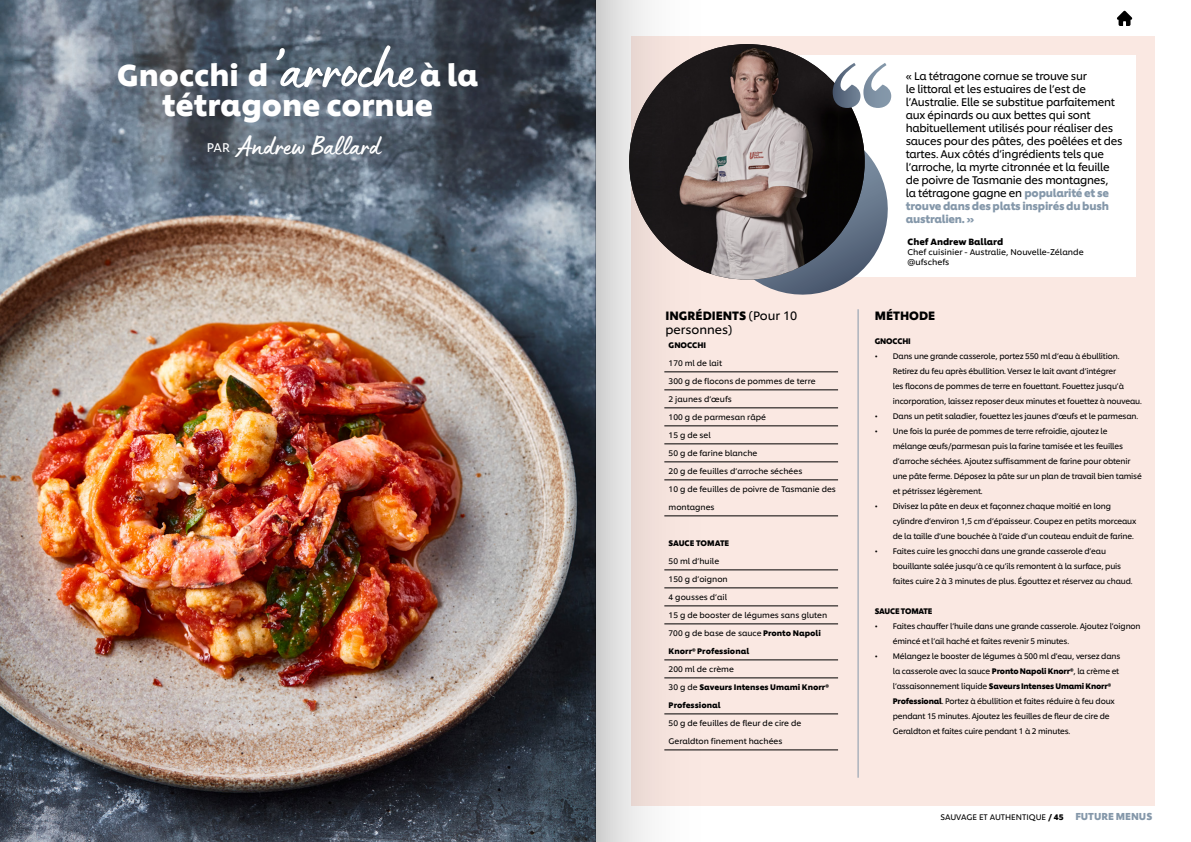
<style>
.page{position:relative;width:1191px;height:842px;background:#fff}
.page>*{position:absolute;margin:0;border:0;box-sizing:border-box;transform-origin:0 0}
.t1{font:700 30px/30px "Unilever Shilling";color:#fff;text-align:center}
.t2{font:28px "Lumios Marker";color:#fff}
.t3{font:12.5px "Unilever Shilling";color:#fff}
.t4{font:12px/14px "Unilever Shilling";color:#000}
.t5{font:700 12px "Unilever Shilling";color:#000}
.t6{font:11px/13px "Unilever Shilling";letter-spacing:-.02em;color:#000}
.t7{font:700 10px "Unilever Shilling";color:#8598aa}
.t8{font:700 9px "Unilever Shilling";color:#000}
.t9{font:8.2px/10px "Unilever Shilling";color:#000}
.t10{font:8px/15px "Unilever Shilling";letter-spacing:-.02em;color:#000}
.t11{font:8px "Unilever Shilling";color:#000}
.t12{font:700 8px "Unilever Shilling";color:#000}
.t13{font:700 8px "Unilever Shilling";letter-spacing:-.02em;color:#000}
.s1{font-family:"Lumios Marker";font-weight:400;font-size:60px}
.s2{font-weight:700}
.s3{font-weight:400}
.s4{font-weight:700;color:#8598aa}
</style>
<div class="page">
<svg style="left:1117px;top:11px;width:15px;height:15px"></svg>
<img style="left:0;top:0;width:595px;height:842px">
<div style="left:631px;top:36px;width:524px;height:770px;background:#fae8e2"></div>
<div style="left:727px;top:55px;width:408px;height:221px;background:#fff"></div>
<svg style="left:760px;top:150px;width:139px;height:145px"></svg>
<img style="left:838px;top:108px;width:26px;height:128px">
<img style="left:760px;top:44px;width:78px;height:236px">
<hr style="left:858px;top:309px;width:1px;height:469px;background:#8598aa">
<svg style="left:832px;top:63px;width:59px;height:45px"></svg>
<svg style="left:595px;top:0;width:165px;height:842px"></svg>
<hr style="left:664px;top:372px;width:174px;height:1px;background:#000">
<hr style="left:664px;top:390px;width:174px;height:1px;background:#000">
<hr style="left:664px;top:408px;width:174px;height:1px;background:#000">
<hr style="left:664px;top:426px;width:174px;height:1px;background:#000">
<hr style="left:664px;top:444px;width:174px;height:1px;background:#000">
<hr style="left:664px;top:462px;width:174px;height:1px;background:#000">
<hr style="left:664px;top:480px;width:174px;height:1px;background:#000">
<hr style="left:664px;top:516px;width:174px;height:1px;background:#000">
<hr style="left:664px;top:570px;width:174px;height:1px;background:#000">
<hr style="left:664px;top:588px;width:174px;height:1px;background:#000">
<hr style="left:664px;top:606px;width:174px;height:1px;background:#000">
<hr style="left:664px;top:624px;width:174px;height:1px;background:#000">
<hr style="left:664px;top:660px;width:174px;height:1px;background:#000">
<hr style="left:664px;top:678px;width:174px;height:1px;background:#000">
<hr style="left:664px;top:714px;width:174px;height:1px;background:#000">
<hr style="left:664px;top:750px;width:174px;height:1px;background:#000">
<h1 class="t1" style="left:117px;top:58px;width:362px">Gnocchi d<span class="s1">’arroche</span> à la tétragone cornue</h1>
<h3 class="t3" style="left:207px;top:138px;width:25px">PAR</h3>
<h2 class="t2" style="left:239px;top:128px;width:143px">Andrew Ballard</h2>
<h3 class="t4" style="left:665px;top:307px;width:133px"><span class="s2">INGRÉDIENTS</span> (Pour 10 personnes)</h3>
<p class="t12" style="left:668px;top:339px;width:39px">GNOCCHI</p>
<p class="t11" style="left:668px;top:357px;width:55px">170 ml de lait</p>
<p class="t11" style="left:668px;top:375px;width:148px">300 g de flocons de pommes de terre</p>
<p class="t11" style="left:668px;top:393px;width:65px">2 jaunes d’œufs</p>
<p class="t11" style="left:668px;top:411px;width:99px">100 g de parmesan râpé</p>
<p class="t10" style="left:668px;top:427px;width:44px">15 g de sel</p>
<p class="t11" style="left:668px;top:447px;width:90px">50 g de farine blanche</p>
<p class="t11" style="left:668px;top:465px;width:135px">20 g de feuilles d’arroche séchées</p>
<p class="t11" style="left:668px;top:483px;width:169px">10 g de feuilles de poivre de Tasmanie des</p>
<p class="t11" style="left:668px;top:501px;width:47px">montagnes</p>
<p class="t12" style="left:668px;top:537px;width:62px">SAUCE TOMATE</p>
<p class="t11" style="left:668px;top:555px;width:52px">50 ml d’huile</p>
<p class="t11" style="left:668px;top:573px;width:61px">150 g d’oignon</p>
<p class="t11" style="left:668px;top:591px;width:60px">4 gousses d’ail</p>
<p class="t11" style="left:668px;top:609px;width:160px">15 g de booster de légumes sans gluten</p>
<p class="t11" style="left:668px;top:627px;width:154px">700 g de base de sauce <span class="s2">Pronto Napoli</span></p>
<p class="t12" style="left:668px;top:645px;width:82px">Knorr® Professional</p>
<p class="t11" style="left:668px;top:663px;width:67px">200 ml de crème</p>
<p class="t12" style="left:668px;top:681px;width:162px"><span class="s3">30 g de</span> Saveurs Intenses Umami Knorr®</p>
<p class="t12" style="left:668px;top:699px;width:53px">Professional</p>
<p class="t11" style="left:668px;top:717px;width:134px">50 g de feuilles de fleur de cire de</p>
<p class="t11" style="left:668px;top:735px;width:115px">Geraldton finement hachées</p>
<p class="t6" style="left:905px;top:69px;width:218px">« La tétragone cornue se trouve sur<br>le littoral et les estuaires de l’est de l’Australie. Elle se substitue parfaitement aux épinards ou aux bettes qui sont habituellement utilisés pour réaliser des sauces pour des pâtes, des poêlées et des tartes. Aux côtés d’ingrédients tels que l’arroche, la myrte citronnée et la feuille de poivre de Tasmanie des montagnes,<br>la tétragone gagne en <span class="s4">popularité et se trouve dans des plats inspirés du bush australien. »</span></p>
<p class="t8" style="left:907px;top:235px;width:97px">Chef Andrew Ballard</p>
<p class="t9" style="left:907px;top:247px;width:178px">Chef cuisinier - Australie, Nouvelle-Zélande @ufschefs</p>
<h3 class="t5" style="left:874px;top:306px;width:62px">MÉTHODE</h3>
<p class="t13" style="left:874px;top:335px;width:37px">GNOCCHI</p>
<p class="t10" style="left:892px;top:348px;width:250px;text-indent:-18px">• Dans une grande casserole, portez 550 ml d’eau à ébullition.<br>Retirez du feu après ébullition. Versez le lait avant d’intégrer<br>les flocons de pommes de terre en fouettant. Fouettez jusqu’à incorporation, laissez reposer deux minutes et fouettez à nouveau.</p>
<p class="t10" style="left:874px;top:408px;width:265px">• Dans un petit saladier, fouettez les jaunes d’œufs et le parmesan.</p>
<p class="t10" style="left:892px;top:423px;width:250px;text-indent:-18px">• Une fois la purée de pommes de terre refroidie, ajoutez le mélange œufs/parmesan puis la farine tamisée et les feuilles d’arroche séchées. Ajoutez suffisamment de farine pour obtenir une pâte ferme. Déposez la pâte sur un plan de travail bien tamisé et pétrissez légèrement.</p>
<p class="t10" style="left:892px;top:498px;width:245px;text-indent:-18px">• Divisez la pâte en deux et façonnez chaque moitié en long cylindre d’environ 1,5 cm d’épaisseur. Coupez en petits morceaux de la taille d’une bouchée à l’aide d’un couteau enduit de farine.</p>
<p class="t10" style="left:892px;top:543px;width:241px;text-indent:-18px">• Faites cuire les gnocchi dans une grande casserole d’eau bouillante salée jusqu’à ce qu’ils remontent à la surface, puis faites cuire 2 à 3 minutes de plus. Égouttez et réservez au chaud.</p>
<p class="t13" style="left:874px;top:605px;width:59px">SAUCE TOMATE</p>
<p class="t10" style="left:892px;top:618px;width:249px;text-indent:-18px">• Faites chauffer l’huile dans une grande casserole. Ajoutez l’oignon émincé et l’ail haché et faites revenir 5 minutes.</p>
<p class="t10" style="left:892px;top:648px;width:229px;text-indent:-18px">• Mélangez le booster de légumes à 500 ml d’eau, versez dans la casserole avec la sauce <span class="s2">Pronto Napoli Knorr®</span>, la crème et l’assaisonnement liquide <span class="s2">Saveurs Intenses Umami Knorr® Professional</span>. Portez à ébullition et faites réduire à feu doux pendant 15 minutes. Ajoutez les feuilles de fleur de cire de Geraldton et faites cuire pendant 1 à 2 minutes.</p>
<p class="t11" style="left:940px;top:811px;width:125px">SAUVAGE ET AUTHENTIQUE <span class="s2">/ 45</span></p>
<p class="t7" style="left:1075px;top:808px;width:78px">FUTURE MENUS</p>
</div>
